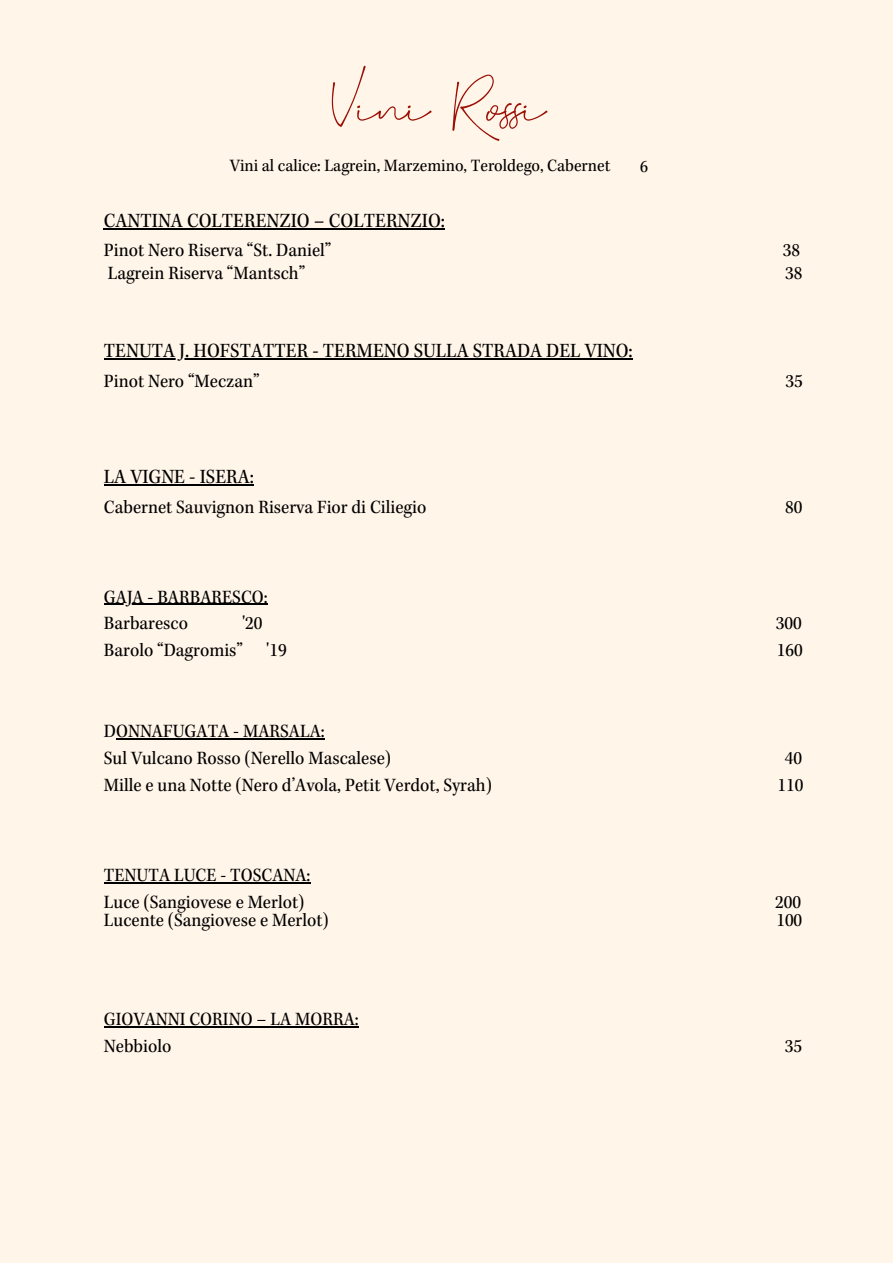
<style>
.page{position:relative;width:893px;height:1264px;background:#fff}
.page>*{position:absolute;margin:0;border:0;box-sizing:border-box;transform-origin:0 0}
.t1{font:74.25px "Suddenly DEMO";color:#9c0f05}
.t2{font:21px "Kepler Std Scn";color:#000}
.t3{font:19.5px "Kepler Std Scn";color:#000}
.t4{font:18px "Kepler Std Scn";color:#000}
</style>
<div class="page">
<div style="left:0;top:0;width:892px;height:1262px;background:#fff5e9"></div>
<hr style="left:104px;top:228px;width:341px;height:1px;background:#000">
<hr style="left:104px;top:358px;width:528px;height:1px;background:#000">
<hr style="left:104px;top:484px;width:150px;height:1px;background:#000">
<hr style="left:104px;top:603px;width:164px;height:1px;background:#000">
<hr style="left:116px;top:738px;width:209px;height:1px;background:#000">
<hr style="left:104px;top:882px;width:206px;height:1px;background:#000">
<hr style="left:104px;top:1026px;width:255px;height:1px;background:#000">
<p class="t1" style="left:332px;top:69px;width:215px">Vini Rossi</p>
<p class="t4" style="left:230px;top:158px;width:382px">Vini al calice: Lagrein, Marzemino, Teroldego, Cabernet</p>
<p class="t4" style="left:640px;top:159px;width:9px">6</p>
<p class="t2" style="left:104px;top:212px;width:343px">CANTINA COLTERENZIO – COLTERNZIO:</p>
<p class="t3" style="left:104px;top:242px;width:229px">Pinot Nero Riserva “St. Daniel”</p>
<p class="t3" style="left:783px;top:242px;width:19px">38</p>
<p class="t3" style="left:108px;top:265px;width:199px">Lagrein Riserva “Mantsch”</p>
<p class="t3" style="left:785px;top:265px;width:19px">38</p>
<p class="t2" style="left:104px;top:342px;width:530px">TENUTA J. HOFSTATTER - TERMENO SULLA STRADA DEL VINO:</p>
<p class="t3" style="left:104px;top:373px;width:157px">Pinot Nero “Meczan”</p>
<p class="t3" style="left:785px;top:373px;width:19px">35</p>
<p class="t2" style="left:104px;top:468px;width:151px">LA VIGNE - ISERA:</p>
<p class="t3" style="left:104px;top:499px;width:324px">Cabernet Sauvignon Riserva Fior di Ciliegio</p>
<p class="t3" style="left:785px;top:499px;width:19px">80</p>
<p class="t3" style="left:104px;top:589px;width:165px">GAJA - BARBARESCO:</p>
<p class="t3" style="left:104px;top:616px;width:86px">Barbaresco</p>
<p class="t3" style="left:242px;top:616px;width:22px">'20</p>
<p class="t3" style="left:775px;top:616px;width:27px">300</p>
<p class="t3" style="left:104px;top:643px;width:184px">Barolo “Dagromis” '19</p>
<p class="t3" style="left:776px;top:643px;width:27px">160</p>
<p class="t3" style="left:104px;top:723px;width:222px">DONNAFUGATA - MARSALA:</p>
<p class="t3" style="left:104px;top:750px;width:288px">Sul Vulcano Rosso (Nerello Mascalese)</p>
<p class="t3" style="left:784px;top:750px;width:19px">40</p>
<p class="t3" style="left:104px;top:777px;width:389px">Mille e una Notte (Nero d’Avola, Petit Verdot, Syrah)</p>
<p class="t3" style="left:777px;top:777px;width:27px">110</p>
<p class="t3" style="left:104px;top:867px;width:208px">TENUTA LUCE - TOSCANA:</p>
<p class="t3" style="left:104px;top:894px;width:202px">Luce (Sangiovese e Merlot)</p>
<p class="t3" style="left:775px;top:894px;width:27px">200</p>
<p class="t3" style="left:104px;top:912px;width:226px">Lucente (Sangiovese e Merlot)</p>
<p class="t3" style="left:776px;top:912px;width:27px">100</p>
<p class="t3" style="left:104px;top:1011px;width:256px">GIOVANNI CORINO – LA MORRA:</p>
<p class="t3" style="left:104px;top:1038px;width:69px">Nebbiolo</p>
<p class="t3" style="left:784px;top:1038px;width:19px">35</p>
</div>
